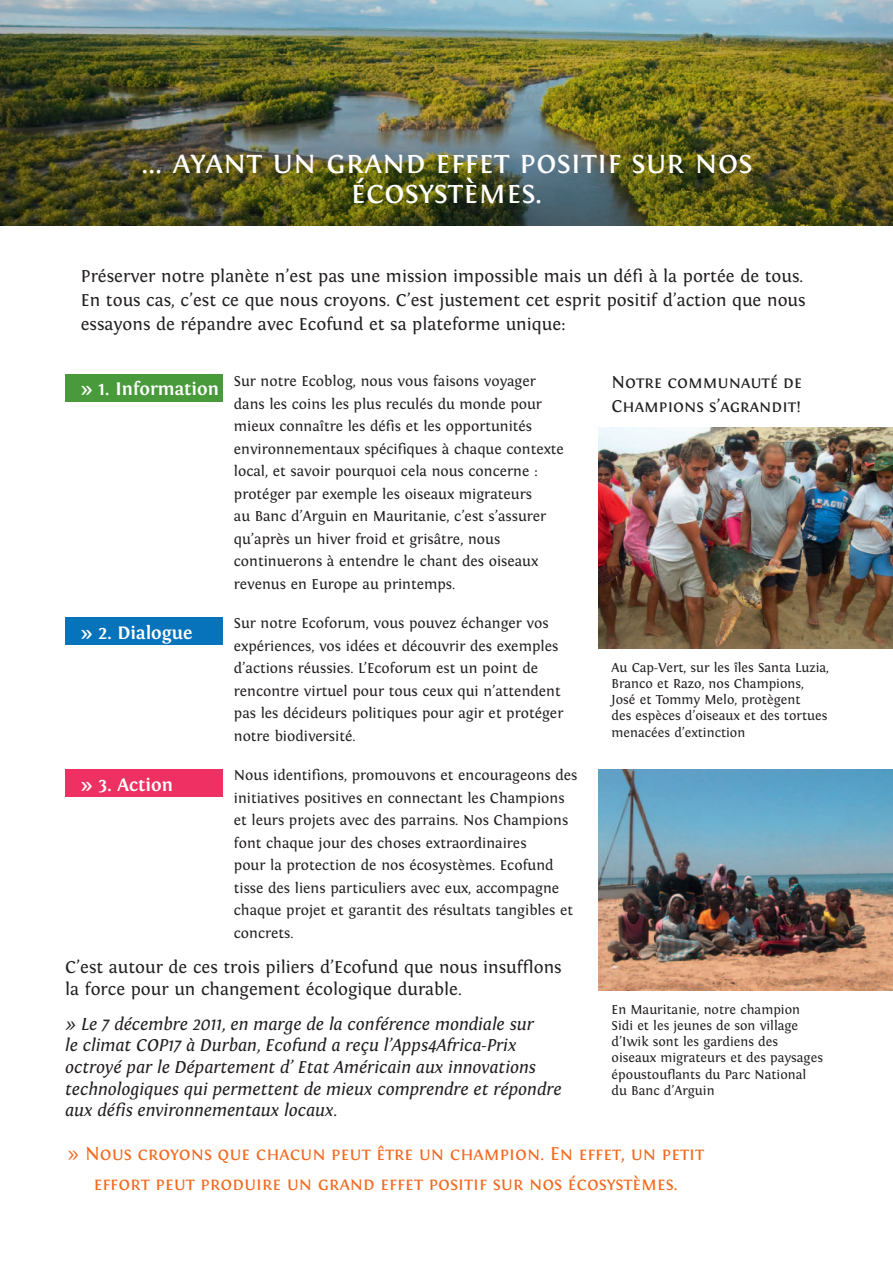
<style>
.page{position:relative;width:893px;height:1263px;background:#fff}
.page>*{position:absolute;margin:0;border:0;box-sizing:border-box;transform-origin:0 0}
.t1{font:34.05px/30px "Fontin Small Caps";color:#fff;text-align:center}
.t2{font:19.5px/30px "Fontin Small Caps";color:#f36a21;text-align:center}
.t3{font:700 18.75px "Fontin";color:#fff}
.t4{font:18px/24px "Fontin";color:#231f20}
.t5{font:italic 18px/21.6px "Fontin";color:#231f20}
.t6{font:18px/24px "Fontin Small Caps";color:#231f20}
.t7{font:15px/22.5px "Fontin";color:#231f20}
.t8{font:13.5px/16.2px "Fontin";color:#231f20}
</style>
<div class="page">
<img style="left:0;top:0;width:893px;height:225px">
<img style="left:599px;top:428px;width:294px;height:220px">
<img style="left:599px;top:770px;width:294px;height:220px">
<div style="left:65px;top:374px;width:158px;height:28px;background:#499a3b"></div>
<div style="left:65px;top:618px;width:158px;height:27px;background:#0773bb"></div>
<div style="left:65px;top:770px;width:158px;height:27px;background:#ee3162"></div>
<h1 class="t1" style="left:141px;top:146px;width:613px">… ayant un grand effet positif sur nos écosystèmes.</h1>
<p class="t4" style="left:81px;top:264px;width:726px">Préserver notre planète n’est pas une mission impossible mais un défi à la portée de tous.<br>En tous cas, c’est ce que nous croyons. C’est justement cet esprit positif d’action que nous essayons de répandre avec Ecofund et sa plateforme unique:</p>
<p class="t3" style="left:81px;top:379px;width:140px">» 1. Information</p>
<p class="t3" style="left:81px;top:622px;width:113px">» 2. Dialogue</p>
<p class="t3" style="left:81px;top:774px;width:94px">» 3. Action</p>
<p class="t7" style="left:234px;top:370px;width:331px">Sur notre Ecoblog, nous vous faisons voyager dans les coins les plus reculés du monde pour mieux connaître les défis et les opportunités environnementaux spécifiques à chaque contexte local, et savoir pourquoi cela nous concerne : protéger par exemple les oiseaux migrateurs<br>au Banc d’Arguin en Mauritanie, c’est s’assurer qu’après un hiver froid et grisâtre, nous continuerons à entendre le chant des oiseaux revenus en Europe au printemps.</p>
<p class="t7" style="left:234px;top:612px;width:331px">Sur notre Ecoforum, vous pouvez échanger vos expériences, vos idées et découvrir des exemples d’actions réussies. L’Ecoforum est un point de rencontre virtuel pour tous ceux qui n’attendent pas les décideurs politiques pour agir et protéger notre biodiversité.</p>
<p class="t7" style="left:234px;top:764px;width:345px">Nous identifions, promouvons et encourageons des initiatives positives en connectant les Champions et leurs projets avec des parrains. Nos Champions font chaque jour des choses extraordinaires<br>pour la protection de nos écosystèmes. Ecofund tisse des liens particuliers avec eux, accompagne chaque projet et garantit des résultats tangibles et concrets.</p>
<p class="t6" style="left:612px;top:370px;width:192px">Notre communauté de<br>Champions s’agrandit!</p>
<p class="t8" style="left:612px;top:659px;width:219px">Au Cap-Vert, sur les îles Santa Luzia,<br>Branco et Razo, nos Champions,<br>José et Tommy Melo, protègent<br>des espèces d’oiseaux et des tortues menacées d’extinction</p>
<p class="t4" style="left:65px;top:956px;width:498px;line-height:21.6px">C’est autour de ces trois piliers d’Ecofund que nous insufflons la force pour un changement écologique durable.</p>
<p class="t5" style="left:65px;top:1013px;width:498px">» Le 7 décembre 2011, en marge de la conférence mondiale sur<br>le climat COP17 à Durban, Ecofund a reçu l’Apps4Africa-Prix octroyé par le Département d’ Etat Américain aux innovations technologiques qui permettent de mieux comprendre et répondre aux défis environnementaux locaux.</p>
<h2 class="t2" style="left:67px;top:1138px;width:639px">» Nous croyons que chacun peut être un champion. En effet, un petit effort peut produire un grand effet positif sur nos écosystèmes.</h2>
<p class="t8" style="left:612px;top:1001px;width:213px">En Mauritanie, notre champion<br>Sidi et les jeunes de son village d’Iwik sont les gardiens des oiseaux migrateurs et des paysages époustouflants du Parc National du Banc d’Arguin</p>
</div>
